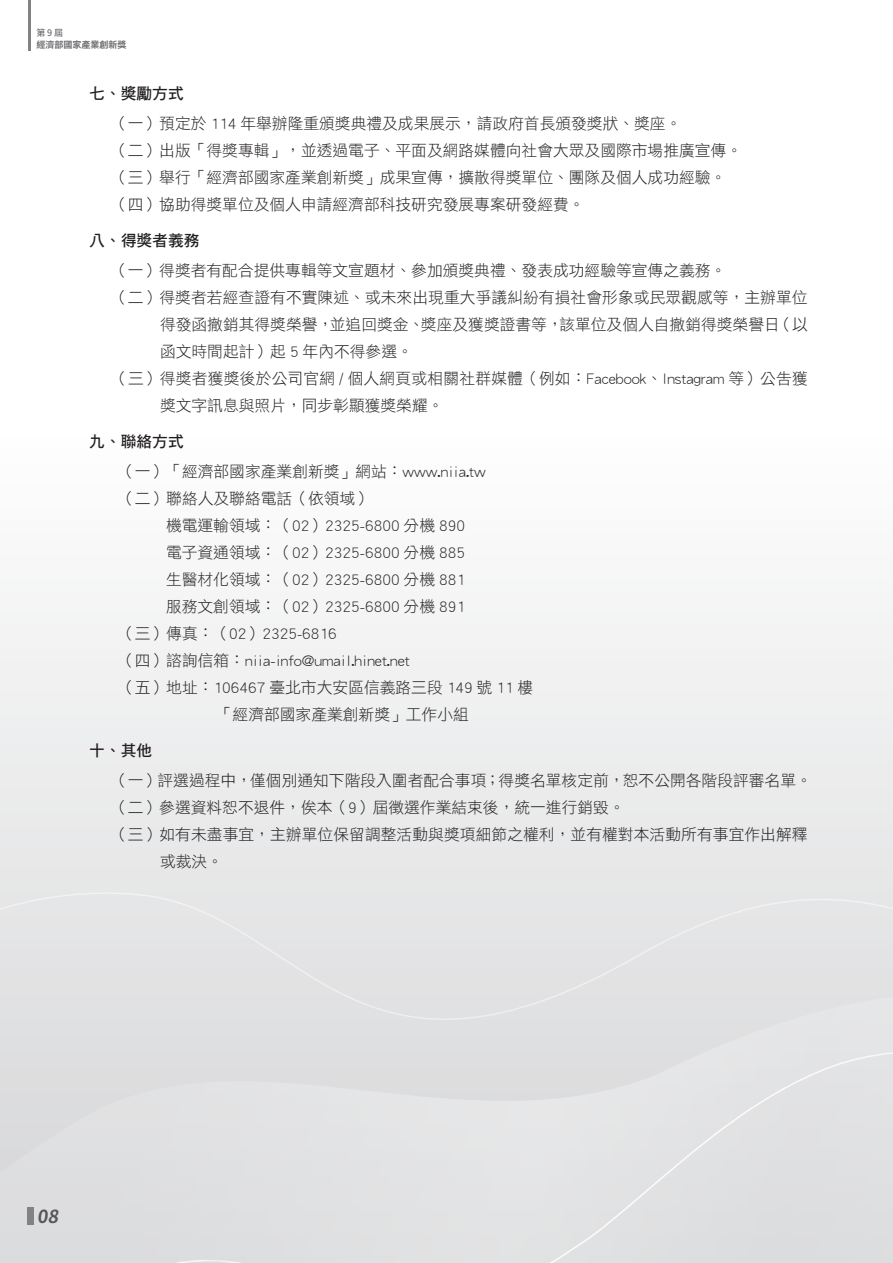
<style>
.page{position:relative;width:893px;height:1263px;background:#fff}
.page>*{position:absolute;margin:0;border:0;box-sizing:border-box;transform-origin:0 0}
.t1{font:700 18px "Noto Sans CJ Ktc";color:#57585a}
.t2{font:15.75px/27px "DF Hei Std W3";color:#231f20}
.t3{font:15.75px "DF Hei Std W7";color:#231f20}
.t4{font:700 9px "Noto Sans CJ Ktc";color:#6c6d70}
.t5{font:500 9px "Noto Sans CJ Ktc";color:#6c6d70}
.s1{font-style:italic}
</style>
<div class="page">
<div style="left:0;top:0;width:893px;height:1263px;background:linear-gradient(to bottom,#fff,#dcddde)"></div>
<hr style="left:28px;top:0;width:3px;height:51px;background:#808285">
<div style="left:27px;top:1207px;width:6px;height:17px;background:#808285"></div>
<p class="t5" style="left:36px;top:28px;width:28px">第 9 屆</p>
<p class="t4" style="left:36px;top:40px;width:91px">經濟部國家產業創新獎</p>
<p class="t3" style="left:89px;top:84px;width:96px">七、獎勵方式</p>
<p class="t2" style="left:112px;top:109px;width:632px">（一）預定於 114 年舉辦隆重頒獎典禮及成果展示，請政府首長頒發獎狀、獎座。<br>（二）出版「得獎專輯」，並透過電子、平面及網路媒體向社會大眾及國際市場推廣宣傳。（三）舉行「經濟部國家產業創新獎」成果宣傳，擴散得獎單位、團隊及個人成功經驗。（四）協助得獎單位及個人申請經濟部科技研究發展專案研發經費。</p>
<p class="t3" style="left:89px;top:231px;width:112px">八、得獎者義務</p>
<p class="t2" style="left:112px;top:256px;width:616px">（一）得獎者有配合提供專輯等文宣題材、參加頒獎典禮、發表成功經驗等宣傳之義務。</p>
<p class="t2" style="left:112px;top:283px;width:697px">（二）得獎者若經查證有不實陳述、或未來出現重大爭議糾紛有損社會形象或民眾觀感等，主辦單位</p>
<p class="t2" style="left:160px;top:310px;width:649px">得發函撤銷其得獎榮譽，並追回獎金、獎座及獲獎證書等，該單位及個人自撤銷得獎榮譽日（以</p>
<p class="t2" style="left:160px;top:337px;width:254px">函文時間起計）起 5 年內不得參選。</p>
<p class="t2" style="left:112px;top:364px;width:697px">（三）得獎者獲獎後於公司官網 / 個人網頁或相關社群媒體（例如：Facebook、Instagram 等）公告獲</p>
<p class="t2" style="left:160px;top:391px;width:285px">獎文字訊息與照片，同步彰顯獲獎榮耀。</p>
<p class="t3" style="left:89px;top:432px;width:96px">九、聯絡方式</p>
<p class="t2" style="left:119px;top:457px;width:368px">（一）「經濟部國家產業創新獎」網站：www.niia.tw（二）聯絡人及聯絡電話（依領域）</p>
<p class="t2" style="left:166px;top:511px;width:300px">機電運輸領域：（02）2325-6800 分機 890</p>
<p class="t2" style="left:166px;top:538px;width:300px">電子資通領域：（02）2325-6800 分機 885</p>
<p class="t2" style="left:166px;top:565px;width:300px">生醫材化領域：（02）2325-6800 分機 881</p>
<p class="t2" style="left:166px;top:592px;width:300px">服務文創領域：（02）2325-6800 分機 891</p>
<p class="t2" style="left:119px;top:619px;width:219px">（三）傳真：（02）2325-6816</p>
<p class="t2" style="left:119px;top:646px;width:292px">（四）諮詢信箱：niia-info@umail.hinet.net</p>
<p class="t2" style="left:119px;top:673px;width:416px">（五）地址：106467 臺北市大安區信義路三段 149 號 11 樓</p>
<p class="t2" style="left:217px;top:700px;width:254px">「經濟部國家產業創新獎」工作小組</p>
<p class="t3" style="left:89px;top:741px;width:64px">十、其他</p>
<p class="t2" style="left:112px;top:766px;width:701px">（一）評選過程中，僅個別通知下階段入圍者配合事項；得獎名單核定前，恕不公開各階段評審名單。</p>
<p class="t2" style="left:112px;top:793px;width:514px">（二）參選資料恕不退件，俟本（9）屆徵選作業結束後，統一進行銷毀。</p>
<p class="t2" style="left:112px;top:820px;width:697px">（三）如有未盡事宜，主辦單位保留調整活動與獎項細節之權利，並有權對本活動所有事宜作出解釋</p>
<p class="t2" style="left:160px;top:847px;width:64px">或裁決。</p>
<p class="t1" style="left:37px;top:1206px;width:31px">0<span class="s1">8</span></p>
</div>
